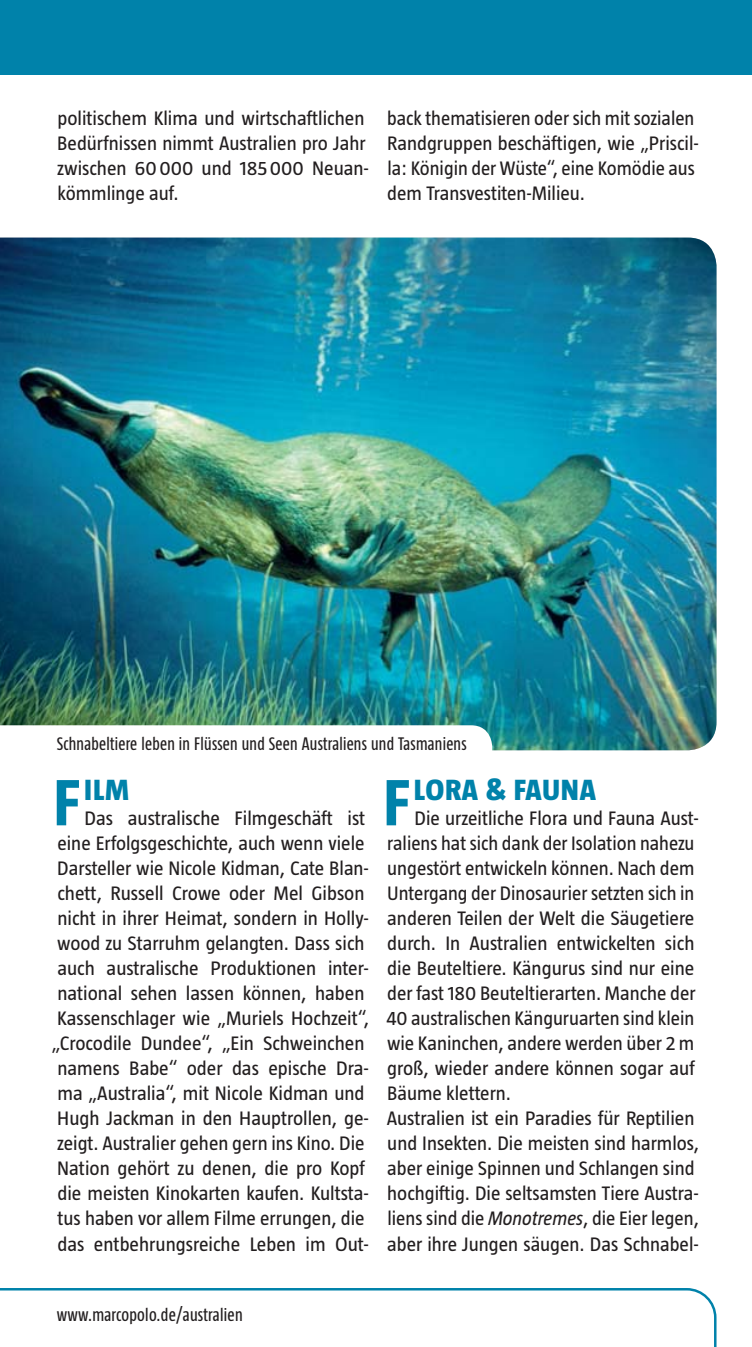
<style>
.page{position:relative;width:752px;height:1347px;background:#fff}
.page>*{position:absolute;margin:0;border:0;box-sizing:border-box;transform-origin:0 0}
.t1{font:700 67px "Taz";color:#0082aa}
.t2{font:800 30px "Taz";letter-spacing:.025em;color:#0082aa}
.t3{font:20px/25px "Taz";color:#231f20}
.t4{font:18.75px "Taz Cd";letter-spacing:.015em;color:#231f20}
.s1{font-style:italic}
</style>
<div class="page">
<img style="left:0;top:238px;width:716px;height:512px">
<svg style="left:0;top:725px;width:492px;height:25px"></svg>
<svg style="left:0;top:1288px;width:717px;height:58px"></svg>
<div style="left:0;top:0;width:751px;height:75px;background:#0082aa"></div>
<p class="t3" style="left:57px;top:108px;width:313px">politischem Klima und wirtschaftlichen<br>Bedürfnissen nimmt Australien pro Jahr zwischen 60 000 und 185 000 Neuan&shy;kömmlinge auf.</p>
<p class="t3" style="left:387px;top:108px;width:313px">back thematisieren oder sich mit sozialen Randgruppen beschäftigen, wie „Priscil&shy;la: Königin der Wüste“, eine Komödie aus dem Transvestiten-Milieu.</p>
<p class="t4" style="left:57px;top:737px;width:411px">Schnabeltiere leben in Flüssen und Seen Australiens und Tasmaniens</p>
<h1 class="t1" style="left:53px;top:777px;width:29px">F</h1>
<h2 class="t2" style="left:84px;top:779px;width:47px">ILM</h2>
<p class="t3" style="left:52px;top:808px;width:319px;text-indent:33px">Das australische Filmgeschäft ist eine Erfolgsgeschichte, auch wenn viele Darsteller wie Nicole Kidman, Cate Blan&shy;chett, Russell Crowe oder Mel Gibson nicht in ihrer Heimat, sondern in Holly&shy;wood zu Starruhm gelangten. Dass sich auch australische Produktionen inter&shy;national sehen lassen können, haben Kassenschlager wie „Muriels Hochzeit“, „Crocodile Dundee“, „Ein Schweinchen namens Babe“ oder das epische Dra&shy;ma „Australia“, mit Nicole Kidman und Hugh Jackman in den Hauptrollen, ge&shy;zeigt. Australier gehen gern ins Kino. Die Nation gehört zu denen, die pro Kopf die meisten Kinokarten kaufen. Kultsta&shy;tus haben vor allem Filme errungen, die das entbehrungsreiche Leben im Out-</p>
<h1 class="t1" style="left:382px;top:777px;width:29px">F</h1>
<h2 class="t2" style="left:413px;top:779px;width:184px">LORA &amp; FAUNA</h2>
<p class="t3" style="left:386px;top:808px;width:314px;text-indent:28px">Die urzeitliche Flora und Fauna Aust&shy;raliens hat sich dank der Isolation nahezu ungestört entwickeln können. Nach dem Untergang der Dinosaurier setzten sich in anderen Teilen der Welt die Säugetiere durch. In Australien entwickelten sich die Beuteltiere. Kängurus sind nur eine der fast 180 Beuteltierarten. Manche der 40 australischen Känguruarten sind klein wie Kaninchen, andere werden über 2 m groß, wieder andere können sogar auf Bäume klettern.<br>Australien ist ein Paradies für Reptilien und Insekten. Die meisten sind harmlos, aber einige Spinnen und Schlangen sind hochgiftig. Die seltsamsten Tiere Austra&shy;liens sind die <span class="s1">Monotremes</span>, die Eier legen, aber ihre Jungen säugen. Das Schnabel-</p>
<p class="t4" style="left:57px;top:1307px;width:187px">www.marcopolo.de/australien</p>
</div>
